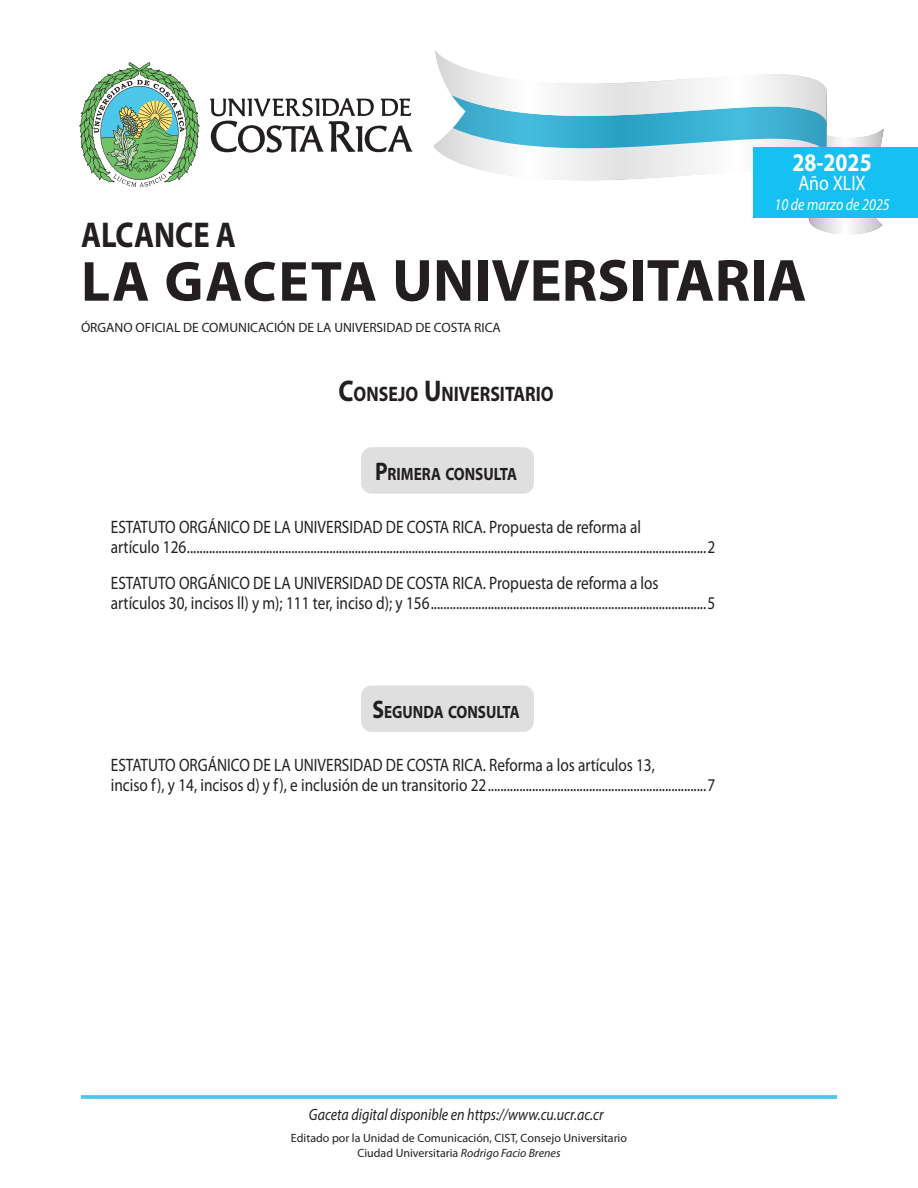
<style>
.page{position:relative;width:918px;height:1188px;background:#fff}
.page>*{position:absolute;margin:0;border:0;box-sizing:border-box;transform-origin:0 0}
.t1{font:700 60px "Myriad Pro";color:#231f20}
.t2{font:700 36px "Myriad Pro";color:#231f20;scale:.85 1}
.t3{font:700 25.5px "Myriad Pro";color:#fff;scale:.85 1}
.t4{font:700 21px "Myriad Pro";color:#231f20;scale:.85 1}
.t5{font:21px "Myriad Pro";color:#fff;scale:.85 1}
.t6{font:18px/19.5px "Myriad Pro";color:#231f20;scale:.85 1}
.t7{font:700 17.85px "Myriad Pro";color:#231f20;scale:.85 1}
.t8{font:italic 16.5px "Myriad Pro";color:#231f20;scale:.85 1}
.t9{font:italic 16.5px "Myriad Pro";color:#fff;scale:.85 1}
.t10{font:13.5px "Myriad Pro";color:#231f20}
.t11{font:12px/14.4px "Myriad Pro";color:#231f20;text-align:center}
.s1{font-size:57px}
.s2{font-size:30px}
.s3{font-size:25.5px}
.s4{font-style:italic}
</style>
<div class="page">
<div style="left:361px;top:447px;width:173px;height:47px;background:#dfdfdf;border-radius:11px"></div>
<div style="left:361px;top:685px;width:173px;height:47px;background:#dfdfdf;border-radius:11px"></div>
<svg style="left:753px;top:128px;width:131px;height:107px"></svg>
<svg style="left:434px;top:50px;width:393px;height:139px"></svg>
<div style="left:754px;top:147px;width:164px;height:71px;background:#15c0f2"></div>
<svg style="left:81px;top:1095px;width:756px;height:4px;background:#57caea"></svg>
<svg style="left:210px;top:98px;width:202px;height:55px"></svg>
<svg style="left:79px;top:62px;width:121px;height:125px"></svg>
<h2 class="t2" style="left:81px;top:211px;width:184px">ALCANCE A</h2>
<h3 class="t3" style="left:793px;top:146px;width:95px">28-2025</h3>
<p class="t5" style="left:798px;top:170px;width:81px">Año XLIX</p>
<p class="t9" style="left:774px;top:194px;width:137px">10 de marzo de 2025</p>
<h1 class="t1" style="left:81px;top:241px;width:727px"><span class="s1">LA GACETA</span> UNIVERSITARIA</h1>
<p class="t10" style="left:81px;top:319px;width:421px">ÓRGANO OFICIAL DE COMUNICACIÓN DE LA UNIVERSIDAD DE COSTA RICA</p>
<p class="t4" style="left:338px;top:380px;width:255px"><span class="s2">C</span>ONSEJO <span class="s2">U</span>NIVERSITARIO</p>
<p class="t7" style="left:375px;top:462px;width:169px"><span class="s3">P</span>RIMERA CONSULTA</p>
<p class="t6" style="left:111px;top:517px;width:713px">ESTATUTO ORGÁNICO DE LA UNIVERSIDAD DE COSTA RICA. Propuesta de reforma al<br>artículo 126....................................................................................................................................................................2</p>
<p class="t6" style="left:111px;top:573px;width:713px">ESTATUTO ORGÁNICO DE LA UNIVERSIDAD DE COSTA RICA. Propuesta de reforma a los artículos 30, incisos ll) y m); 111 ter, inciso d); y 156.......................................................................................5</p>
<p class="t7" style="left:372px;top:700px;width:175px"><span class="s3">S</span>EGUNDA CONSULTA</p>
<p class="t6" style="left:111px;top:755px;width:713px">ESTATUTO ORGÁNICO DE LA UNIVERSIDAD DE COSTA RICA. Reforma a los artículos 13,<br>inciso f), y 14, incisos d) y f), e inclusión de un transitorio 22.....................................................................7</p>
<p class="t8" style="left:309px;top:1105px;width:348px">Gaceta digital disponible en https://www.cu.ucr.ac.cr</p>
<p class="t11" style="left:291px;top:1131px;width:338px">Editado por la Unidad de Comunicación, CIST, Consejo Universitario<br>Ciudad Universitaria <span class="s4">Rodrigo Facio Brenes</span></p>
</div>
